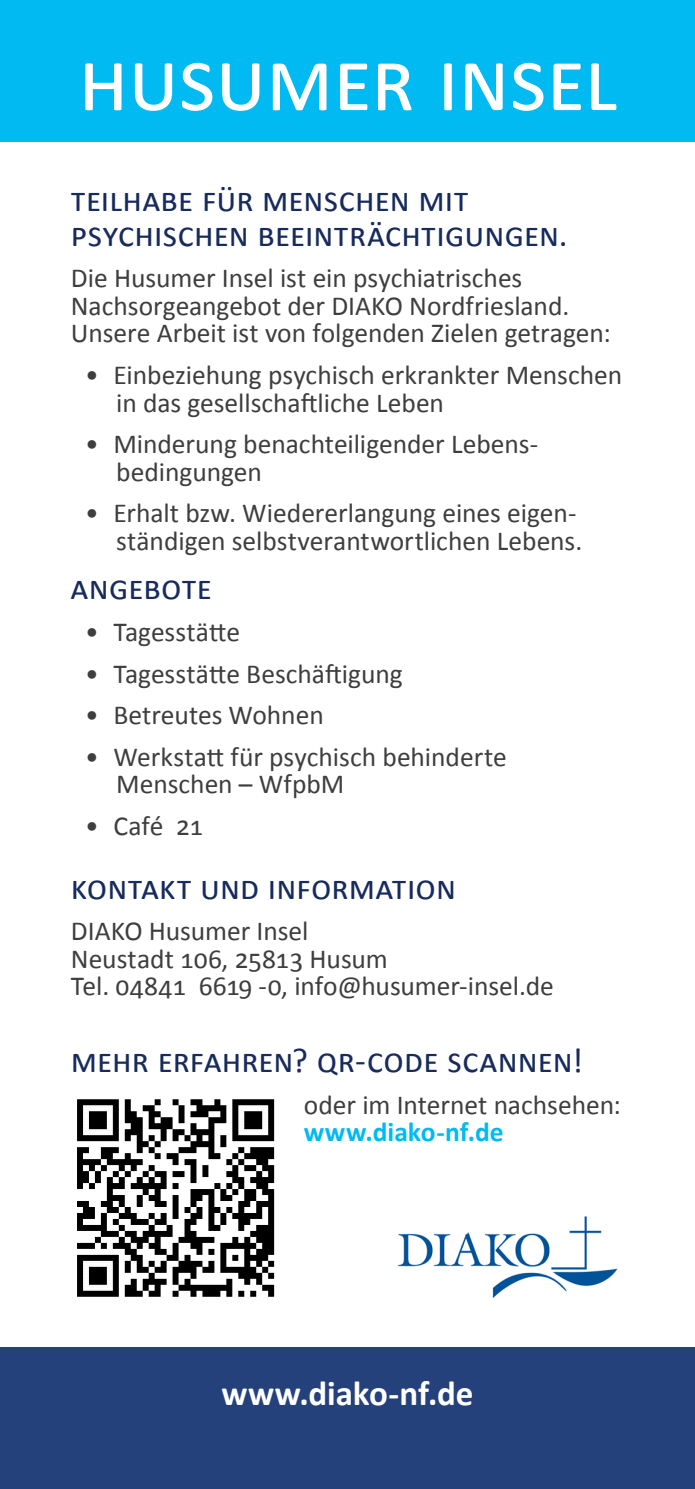
<style>
.page{position:relative;width:695px;height:1489px;background:#fff}
.page>*{position:absolute;margin:0;border:0;box-sizing:border-box;transform-origin:0 0}
.t1{font:90px "Calibri";letter-spacing:-.005em;color:#fff}
.t2{font:35px/35px "Calibri";color:#172b5c}
.t3{font:700 35px "Calibri";letter-spacing:-.005em;color:#fff}
.t4{font:27.5px/27.5px "Calibri";color:#3e3e3f}
.t5{font:700 27.5px "Calibri";color:#00baf1}
</style>
<div class="page">
<div style="left:0;top:0;width:694px;height:142px;background:#00baf1"></div>
<img style="left:397px;top:1216px;width:221px;height:83px">
<div style="left:0;top:1346px;width:694px;height:142px;background:#25417b"></div>
<img style="left:77px;top:1099px;width:198px;height:198px">
<h1 class="t1" style="left:78px;top:23px;width:539px">husumer insel</h1>
<p class="t2" style="left:71px;top:182px;width:498px">teilhabe für menschen mit psychischen beeinträchtigungen.</p>
<p class="t4" style="left:71px;top:264px;width:541px">Die Husumer Insel ist ein psychiatrisches<br>Nachsorgeangebot der DIAKO Nordfriesland.<br>Unsere Arbeit ist von folgenden Zielen getragen:</p>
<p class="t4" style="left:116px;top:361px;width:507px;text-indent:-31px">• Einbeziehung psychisch erkrankter Menschen in das gesellschaftliche Leben</p>
<p class="t4" style="left:116px;top:430px;width:423px;text-indent:-31px">• Minderung benachteiligender Lebens&shy;bedingungen</p>
<p class="t4" style="left:85px;top:499px;width:498px;text-align:right">• Erhalt bzw. Wiedererlangung eines eigen&shy;ständigen selbstverantwortlichen Lebens.</p>
<p class="t2" style="left:71px;top:570px;width:143px">angebote</p>
<p class="t4" style="left:85px;top:618px;width:156px">• Tagesstätte</p>
<p class="t4" style="left:85px;top:659px;width:319px">• Tagesstätte Beschäftigung</p>
<p class="t4" style="left:85px;top:701px;width:240px">• Betreutes Wohnen</p>
<p class="t4" style="left:116px;top:743px;width:392px;text-indent:-31px">• Werkstatt für psychisch behinderte<br>Menschen – WfpbM</p>
<p class="t4" style="left:85px;top:812px;width:120px">• Café 21</p>
<p class="t2" style="left:71px;top:869px;width:386px">kontakt und information</p>
<p class="t4" style="left:71px;top:917px;width:484px">DIAKO Husumer Insel<br>Neustadt 106, 25813 Husum<br>Tel. 04841 6619 -0, info@husumer-insel.de</p>
<p class="t2" style="left:71px;top:1042px;width:514px">mehr erfahren? qr-code scannen!</p>
<p class="t4" style="left:304px;top:1090px;width:318px">oder im Internet nachsehen:</p>
<p class="t5" style="left:304px;top:1114px;width:201px">www.diako-nf.de</p>
<p class="t3" style="left:221px;top:1370px;width:254px">www.diako-nf.de</p>
</div>
